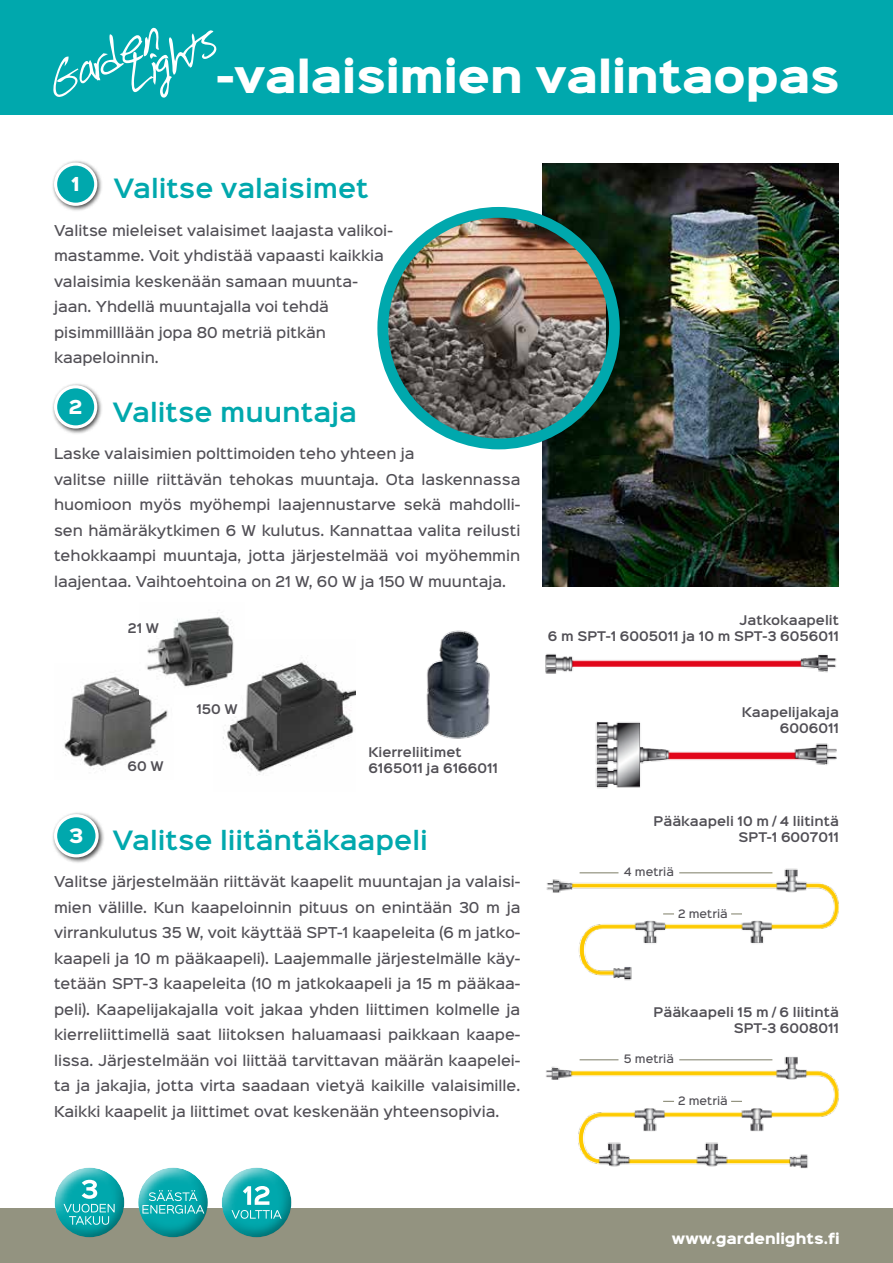
<style>
.page{position:relative;width:893px;height:1263px;background:#fff}
.page>*{position:absolute;margin:0;border:0;box-sizing:border-box;transform-origin:0 0}
.t1{font:900 40.95px "Sinkin Sans 800";color:#fff}
.t2{font:600 24px "Sinkin Sans 600";color:#00a8ad}
.t3{font:900 18px "Sinkin Sans 800";color:#fff}
.t4{font:900 17.4px "Sinkin Sans 800";color:#fff}
.t5{font:500 13.5px/25.5px "Sinkin Sans 500";color:#514f55}
.t6{font:900 13.5px "Sinkin Sans 800";color:#fff}
.t7{font:600 12px/16.5px "Sinkin Sans 600";color:#514f55;text-align:right}
.t8{font:500 10.5px "Sinkin Sans 500";color:#514f55}
</style>
<div class="page">
<div style="left:51px;top:159px;width:52px;height:53px;background:#000;opacity:.75"></div>
<div style="left:56px;top:164px;width:40px;height:40px;background:#00a8ad;border-radius:50%"></div>
<div style="left:54px;top:162px;width:43px;height:44px;border:3px solid #fff;border-radius:50%"></div>
<div style="left:51px;top:382px;width:52px;height:52px;background:#000;opacity:.75"></div>
<div style="left:56px;top:387px;width:40px;height:40px;background:#00a8ad;border-radius:50%"></div>
<div style="left:54px;top:385px;width:43px;height:44px;border:3px solid #fff;border-radius:50%"></div>
<div style="left:51px;top:811px;width:54px;height:52px;background:#000;opacity:.75"></div>
<div style="left:56px;top:816px;width:41px;height:40px;background:#00a8ad;border-radius:50%"></div>
<div style="left:54px;top:814px;width:45px;height:43px;border:3px solid #fff;border-radius:50%"></div>
<div style="left:0;top:0;width:893px;height:115px;background:#00a8ad"></div>
<img style="left:64px;top:676px;width:104px;height:93px">
<img style="left:223px;top:661px;width:133px;height:114px">
<img style="left:140px;top:612px;width:105px;height:82px">
<img style="left:543px;top:164px;width:296px;height:423px">
<svg style="left:53px;top:28px;width:164px;height:70px"></svg>
<img style="left:546px;top:868px;width:293px;height:113px">
<hr style="left:580px;top:872px;width:38px;height:1px;background:#939380">
<hr style="left:679px;top:872px;width:93px;height:1px;background:#939380">
<img style="left:546px;top:1056px;width:293px;height:113px">
<hr style="left:580px;top:1059px;width:38px;height:1px;background:#939380">
<hr style="left:679px;top:1059px;width:93px;height:1px;background:#939380">
<img style="left:595px;top:721px;width:242px;height:68px">
<img style="left:545px;top:654px;width:292px;height:20px">
<img style="left:426px;top:630px;width:64px;height:109px">
<div style="left:0;top:1209px;width:893px;height:54px;background:#939380"></div>
<div style="left:221px;top:1167px;width:70px;height:72px;background:#000;opacity:.4"></div>
<svg style="left:231px;top:1186px;width:51px;height:33px;background:#39babe"></svg>
<div style="left:137px;top:1167px;width:71px;height:72px;background:#000;opacity:.4"></div>
<svg style="left:142px;top:1190px;width:62px;height:24px"></svg>
<div style="left:54px;top:1167px;width:70px;height:72px;background:#000;opacity:.4"></div>
<svg style="left:64px;top:1180px;width:51px;height:45px;background:#2fb6ba"></svg>
<img style="left:383px;top:212px;width:223px;height:232px">
<div style="left:377px;top:207px;width:243px;height:242px;border:11px solid #00a8ad;border-radius:50%"></div>
<h1 class="t1" style="left:216px;top:55px;width:625px">-valaisimien valintaopas</h1>
<p class="t4" style="left:71px;top:175px;width:10px">1</p>
<h2 class="t2" style="left:114px;top:168px;width:257px">Valitse valaisimet</h2>
<p class="t5" style="left:54px;top:216px;width:340px">Valitse mieleiset valaisimet laajasta valikoi&shy;mastamme. Voit yhdistää vapaasti kaikkia valaisimia keskenään samaan muunta&shy;jaan. Yhdellä muuntajalla voi tehdä pisimmilllään jopa 80 metriä pitkän kaapeloinnin.</p>
<h2 class="t2" style="left:113px;top:391px;width:246px">Valitse muuntaja</h2>
<p class="t5" style="left:54px;top:440px;width:468px">Laske valaisimien polttimoiden teho yhteen ja<br>valitse niille riittävän tehokas muuntaja. Ota laskennassa huomioon myös myöhempi laajennustarve sekä mahdolli&shy;sen hämäräkytkimen 6 W kulutus. Kannattaa valita reilusti tehokkaampi muuntaja, jotta järjestelmää voi myöhemmin laajentaa. Vaihtoehtoina on 21 W, 60 W ja 150 W muuntaja.</p>
<p class="t4" style="left:69px;top:397px;width:15px">2</p>
<p class="t7" style="left:128px;top:618px;width:33px">21 W</p>
<p class="t7" style="left:128px;top:757px;width:38px">60 W</p>
<p class="t7" style="left:196px;top:700px;width:43px">150 W</p>
<p class="t7" style="left:368px;top:743px;width:131px;text-align:left">Kierreliitimet<br>6165011 ja 6166011</p>
<h3 class="t3" style="left:69px;top:826px;width:16px">3</h3>
<h2 class="t2" style="left:113px;top:819px;width:317px">Valitse liitäntäkaapeli</h2>
<p class="t5" style="left:54px;top:868px;width:468px;text-align:justify">Valitse järjestelmään riittävät kaapelit muuntajan ja valaisi&shy;mien välille. Kun kaapeloinnin pituus on enintään 30 m ja virrankulutus 35 W, voit käyttää SPT-1 kaapeleita (6 m jatko&shy;kaapeli ja 10 m pääkaapeli). Laajemmalle järjestelmälle käy&shy;tetään SPT-3 kaapeleita (10 m jatkokaapeli ja 15 m pääkaa&shy;peli). Kaapelijakajalla voit jakaa yhden liittimen kolmelle ja kierreliittimellä saat liitoksen haluamaasi paikkaan kaape&shy;lissa. Järjestelmään voi liittää tarvittavan määrän kaapelei&shy;ta ja jakajia, jotta virta saadaan vietyä kaikille valaisimille.<br>Kaikki kaapelit ja liittimet ovat keskenään yhteensopivia.</p>
<p class="t7" style="left:548px;top:611px;width:293px">Jatkokaapelit<br>6 m SPT-1 6005011 ja 10 m SPT-3 6056011</p>
<p class="t7" style="left:742px;top:703px;width:99px">Kaapelijakaja<br>6006011</p>
<p class="t7" style="left:653px;top:812px;width:187px">Pääkaapeli 10 m / 4 liitintä<br>SPT-1 6007011</p>
<p class="t8" style="left:624px;top:863px;width:52px">4 metriä</p>
<p class="t8" style="left:678px;top:904px;width:51px">2 metriä</p>
<p class="t7" style="left:653px;top:1003px;width:187px">Pääkaapeli 15 m / 6 liitintä<br>SPT-3 6008011</p>
<p class="t8" style="left:624px;top:1050px;width:52px">5 metriä</p>
<p class="t8" style="left:678px;top:1092px;width:51px">2 metriä</p>
<p class="t6" style="left:672px;top:1231px;width:169px">www.gardenlights.fi</p>
</div>
